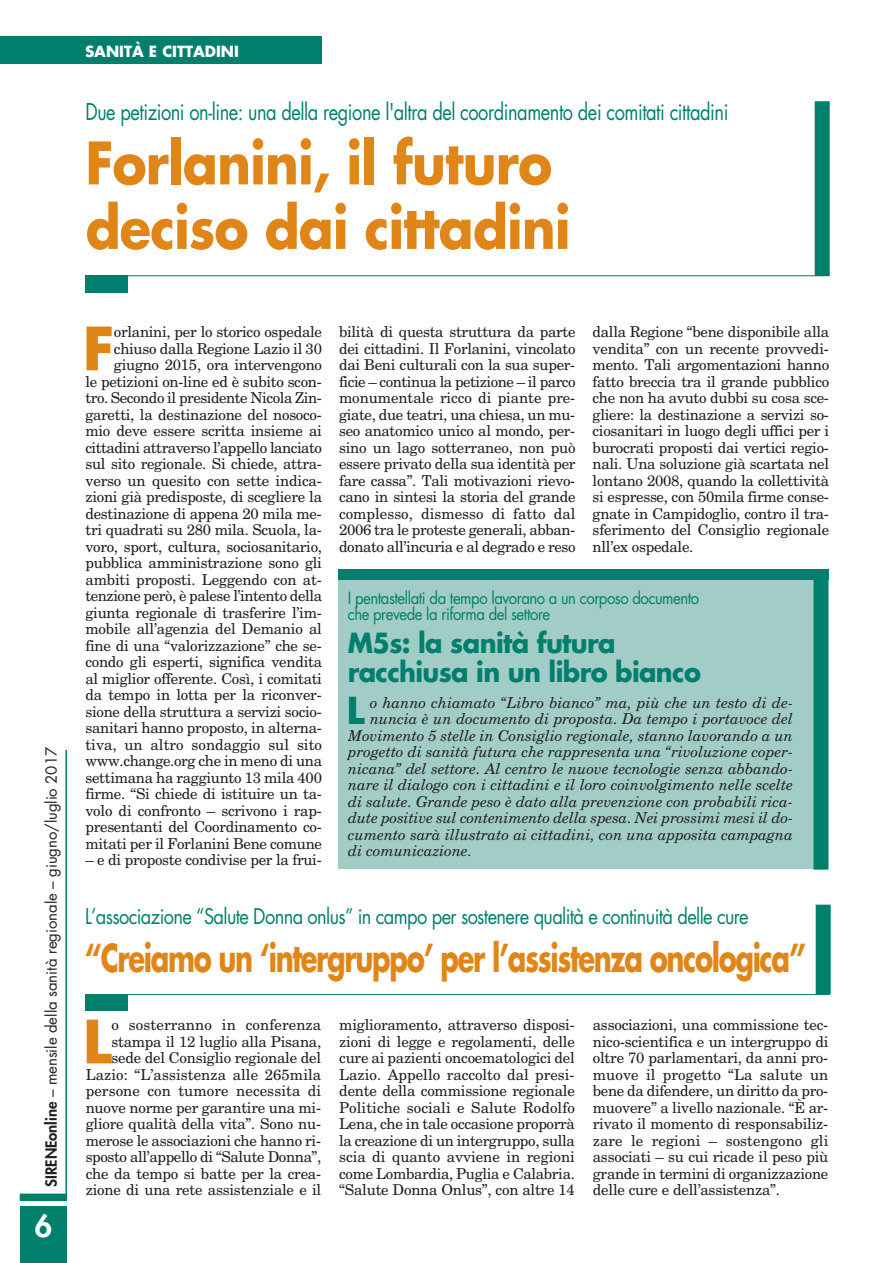
<style>
.page{position:relative;width:893px;height:1263px;background:#fff}
.page>*{position:absolute;margin:0;border:0;box-sizing:border-box;transform-origin:0 0}
.t1{font:700 58.2px "Futura";color:#e08619}
.t2{font:700 57px/64.5px "Futura";letter-spacing:-.015em;color:#e08619;scale:.9 1}
.t3{font:700 37.5px "Futura";letter-spacing:-.05em;color:#e08619;scale:.73 1}
.t4{font:700 36.15px "Futura";color:#00806c}
.t5{font:800 30px "Futura";color:#fff}
.t6{font:700 27px/28.5px "Futura";letter-spacing:-.025em;color:#00806c;scale:.95 1}
.t7{font:22.5px "Futura";letter-spacing:-.025em;color:#00806c;scale:.81 1}
.t8{font:21px "Futura";letter-spacing:-.035em;color:#00806c;scale:.87 1}
.t9{font:16.5px/16.5px "Futura";letter-spacing:-.03em;color:#00806c;scale:.9 1}
.t10{font:15px/16.5px "New Century Schlbk";letter-spacing:-.02em;color:#231f20;text-align:justify}
.t11{font:italic 15px "New Century Schlbk";color:#231f20}
.t12{font:15px "Futura";letter-spacing:-.005em;color:#231f20}
.t13{font:700 15px "Futura";color:#fff}
.s1{font-weight:800}
</style>
<div class="page">
<div style="left:20px;top:1193px;width:46px;height:8px;background:#00806c"></div>
<hr style="left:65px;top:750px;width:2px;height:451px;background:#00806c">
<div style="left:20px;top:1207px;width:47px;height:56px;background:#00806c"></div>
<div style="left:0;top:37px;width:322px;height:27px;background:#00806c"></div>
<div style="left:85px;top:276px;width:43px;height:17px;background:#00806c"></div>
<hr style="left:85px;top:275px;width:745px;height:1px;background:#00806c">
<div style="left:815px;top:101px;width:15px;height:175px;background:#00806c"></div>
<div style="left:85px;top:994px;width:43px;height:17px;background:#00806c"></div>
<hr style="left:85px;top:994px;width:744px;height:1px;background:#00806c">
<div style="left:816px;top:905px;width:15px;height:89px;background:#00806c"></div>
<div style="left:338px;top:570px;width:489px;height:299px;background:#a2cdc7"></div>
<div style="left:338px;top:569px;width:490px;height:11px;background:#00806c"></div>
<div style="left:813px;top:569px;width:15px;height:301px;background:#00806c"></div>
<p class="t13" style="left:85px;top:44px;width:155px">SANITÀ E CITTADINI</p>
<h3 class="t7" style="left:85px;top:101px;width:795px">Due petizioni on-line: una della regione l'altra del coordinamento dei comitati cittadini</h3>
<h2 class="t2" style="left:85px;top:136px;width:540px">Forlanini, il futuro deciso dai cittadini</h2>
<p class="t12" style="left:44px;top:1186px;width:441px;rotate:-90deg"><span class="s1">SIRENEonline</span> – mensile della sanità regionale – giugno/luglio 2017</p>
<h3 class="t5" style="left:35px;top:1211px;width:19px">6</h3>
<p class="t10" style="left:85px;top:324px;width:238px;text-align:right">orlanini, per lo storico ospedale chiuso dalla Regione Lazio il 30 giugno 2015, ora intervengono<br>le petizioni on-line ed è subito scon&shy;tro. Secondo il presidente Nicola Zin&shy;garetti, la destinazione del nosoco&shy;mio deve essere scritta insieme ai cittadini attraverso l’appello lanciato sul sito regionale. Si chiede, attra&shy;verso un quesito con sette indica&shy;zioni già predisposte, di scegliere la destinazione di appena 20 mila me&shy;tri quadrati su 280 mila. Scuola, la&shy;voro, sport, cultura, sociosanitario, pubblica amministrazione sono gli ambiti proposti. Leggendo con at&shy;tenzione però, è palese l’intento della giunta regionale di trasferire l’im&shy;mobile all’agenzia del Demanio al fine di una “valorizzazione” che se&shy;condo gli esperti, significa vendita al miglior offerente. Così, i comitati da tempo in lotta per la riconver&shy;sione della struttura a servizi socio&shy;sanitari hanno proposto, in alterna&shy;tiva, un altro sondaggio sul sito www.change.org che in meno di una settimana ha raggiunto 13 mila 400 firme. “Si chiede di istituire un ta&shy;volo di confronto – scrivono i rap&shy;presentanti del Coordinamento co&shy;mitati per il Forlanini Bene comune</p>
<p class="t10" style="left:85px;top:852px;width:238px">– e di proposte condivise per la frui-</p>
<h1 class="t1" style="left:83px;top:322px;width:33px">F</h1>
<p class="t10" style="left:339px;top:324px;width:238px">bilità di questa struttura da parte dei cittadini. Il Forlanini, vincolato dai Beni culturali con la sua super&shy;ficie – continua la petizione – il parco monumentale ricco di piante pre&shy;giate, due teatri, una chiesa, un mu&shy;seo anatomico unico al mondo, per&shy;sino un lago sotterraneo, non può essere privato della sua identità per fare cassa”. Tali motivazioni rievo&shy;cano in sintesi la storia del grande complesso, dismesso di fatto dal 2006 tra le proteste generali, abban&shy;donato all’incuria e al degrado e reso</p>
<p class="t10" style="left:593px;top:324px;width:238px">dalla Regione “bene disponibile alla vendita” con un recente provvedi&shy;mento. Tali argomentazioni hanno fatto breccia tra il grande pubblico che non ha avuto dubbi su cosa sce&shy;gliere: la destinazione a servizi so&shy;ciosanitari in luogo degli uffici per i burocrati proposti dai vertici regio&shy;nali. Una soluzione già scartata nel lontano 2008, quando la collettività si espresse, con 50mila firme conse&shy;gnate in Campidoglio, contro il tra&shy;sferimento del Consiglio regionale nll’ex ospedale.</p>
<p class="t9" style="left:348px;top:591px;width:392px">I pentastellati da tempo lavorano a un corposo documento che prevede la riforma del settore</p>
<h3 class="t6" style="left:348px;top:631px;width:373px">M5s: la sanità futura racchiusa in un libro bianco</h3>
<h3 class="t4" style="left:347px;top:694px;width:19px">L</h3>
<p class="t11" style="left:370px;top:694px;width:425px">o hanno chiamato “Libro bianco” ma, più che un testo di de-</p>
<p class="t11" style="left:370px;top:710px;width:425px">nuncia è un documento di proposta. Da tempo i portavoce del</p>
<p class="t11" style="left:348px;top:727px;width:446px">Movimento 5 stelle in Consiglio regionale, stanno lavorando a un</p>
<p class="t11" style="left:348px;top:743px;width:446px">progetto di sanità futura che rappresenta una “rivoluzione coper-</p>
<p class="t11" style="left:348px;top:760px;width:446px">nicana” del settore. Al centro le nuove tecnologie senza abbando-</p>
<p class="t11" style="left:348px;top:776px;width:446px">nare il dialogo con i cittadini e il loro coinvolgimento nelle scelte</p>
<p class="t11" style="left:348px;top:793px;width:446px">di salute. Grande peso è dato alla prevenzione con probabili rica-</p>
<p class="t11" style="left:348px;top:809px;width:446px">dute positive sul contenimento della spesa. Nei prossimi mesi il do-</p>
<p class="t11" style="left:348px;top:826px;width:446px">cumento sarà illustrato ai cittadini, con una apposita campagna</p>
<p class="t11" style="left:348px;top:842px;width:125px">di comunicazione.</p>
<h3 class="t8" style="left:85px;top:906px;width:764px">L’associazione “Salute Donna onlus” in campo per sostenere qualità e continuità delle cure</h3>
<h3 class="t3" style="left:85px;top:940px;width:989px">“Creiamo un ‘intergruppo’ per l’assistenza oncologica”</h3>
<h1 class="t1" style="left:83px;top:1015px;width:30px">L</h1>
<p class="t10" style="left:86px;top:1017px;width:237px;text-align:right">o sosterranno in conferenza stampa il 12 luglio alla Pisana, sede del Consiglio regionale del Lazio: “L’assistenza alle 265mila persone con tumore necessita di nuove norme per garantire una mi&shy;gliore qualità della vita”. Sono nu&shy;merose le associazioni che hanno ri&shy;sposto all’appello di “Salute Donna”, che da tempo si batte per la crea&shy;zione di una rete assistenziale e il</p>
<p class="t10" style="left:339px;top:1017px;width:237px">miglioramento, attraverso disposi&shy;zioni di legge e regolamenti, delle cure ai pazienti oncoematologici del Lazio. Appello raccolto dal presi&shy;dente della commissione regionale Politiche sociali e Salute Rodolfo Lena, che in tale occasione proporrà la creazione di un intergruppo, sulla scia di quanto avviene in regioni come Lombardia, Puglia e Calabria. “Salute Donna Onlus”, con altre 14</p>
<p class="t10" style="left:593px;top:1017px;width:237px">associazioni, una commissione tec&shy;nico-scientifica e un intergruppo di oltre 70 parlamentari, da anni pro&shy;muove il progetto “La salute un bene da difendere, un diritto da pro&shy;muovere” a livello nazionale. “È ar&shy;rivato il momento di responsabiliz&shy;zare le regioni – sostengono gli associati – su cui ricade il peso più grande in termini di organizzazione delle cure e dell’assistenza”.</p>
</div>
